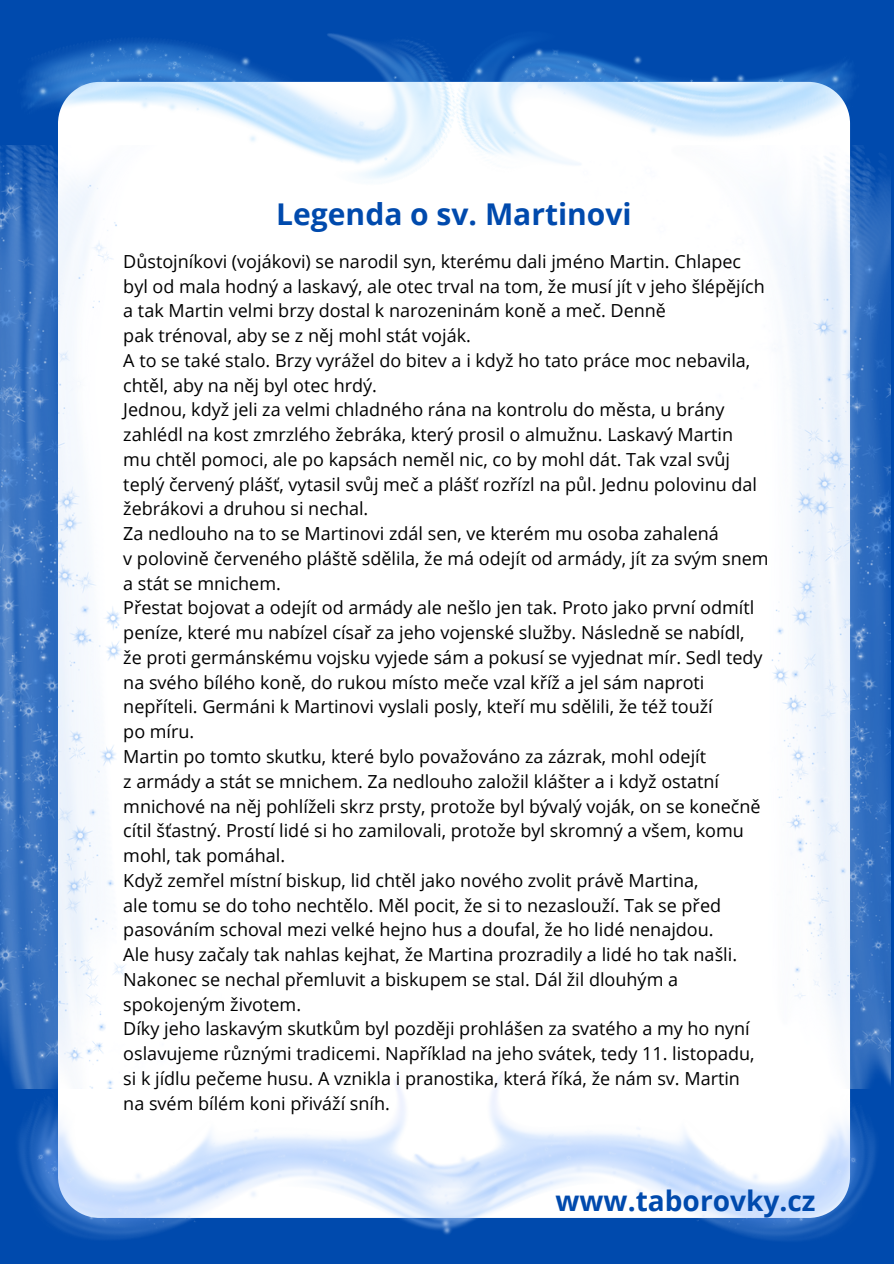
<style>
.page{position:relative;width:894px;height:1264px;background:#fff}
.page>*{position:absolute;margin:0;border:0;box-sizing:border-box;transform-origin:0 0}
.t1{font:700 30px "Open Sans";color:#004aad}
.t2{font:700 28.05px "Open Sans";color:#004aad}
.t3{font:18px/24.8px "Open Sans";color:#000}
</style>
<div class="page">
<img style="left:0;top:0;width:422px;height:179px">
<img style="left:0;top:1088px;width:384px;height:175px">
<img style="left:422px;top:0;width:455px;height:165px">
<img style="left:384px;top:903px;width:509px;height:360px">
<img style="left:0;top:146px;width:227px;height:942px">
<img style="left:579px;top:146px;width:311px;height:942px">
<svg style="left:555px;top:903px;width:127px;height:70px"></svg>
<p class="t1" style="left:276px;top:193px;width:357px">Legenda o sv. Martinovi</p>
<p class="t3" style="left:123px;top:248px;width:642px">Důstojníkovi (vojákovi) se narodil syn, kterému dali jméno Martin. Chlapec byl od mala hodný a laskavý, ale otec trval na tom, že musí jít v jeho šlépějích a tak Martin velmi brzy dostal k narozeninám koně a meč. Denně</p>
<p class="t3" style="left:123px;top:322px;width:349px">pak trénoval, aby se z něj mohl stát voják.</p>
<p class="t3" style="left:123px;top:347px;width:628px">A to se také stalo. Brzy vyrážel do bitev a i když ho tato práce moc nebavila, chtěl, aby na něj byl otec hrdý.</p>
<p class="t3" style="left:123px;top:397px;width:611px">Jednou, když jeli za velmi chladného rána na kontrolu do města, u brány zahlédl na kost zmrzlého žebráka, který prosil o almužnu. Laskavý Martin</p>
<p class="t3" style="left:123px;top:446px;width:635px">mu chtěl pomoci, ale po kapsách neměl nic, co by mohl dát. Tak vzal svůj teplý červený plášť, vytasil svůj meč a plášť rozřízl na půl. Jednu polovinu dal žebrákovi a druhou si nechal.</p>
<p class="t3" style="left:123px;top:520px;width:597px">Za nedlouho na to se Martinovi zdál sen, ve kterém mu osoba zahalená</p>
<p class="t3" style="left:123px;top:545px;width:646px">v polovině červeného pláště sdělila, že má odejít od armády, jít za svým snem a stát se mnichem.</p>
<p class="t3" style="left:123px;top:595px;width:632px">Přestat bojovat a odejít od armády ale nešlo jen tak. Proto jako první odmítl peníze, které mu nabízel císař za jeho vojenské služby. Následně se nabídl,</p>
<p class="t3" style="left:123px;top:644px;width:640px">že proti germánskému vojsku vyjede sám a pokusí se vyjednat mír. Sedl tedy na svého bílého koně, do rukou místo meče vzal kříž a jel sám naproti nepříteli. Germáni k Martinovi vyslali posly, kteří mu sdělili, že též touží</p>
<p class="t3" style="left:123px;top:718px;width:72px">po míru.</p>
<p class="t3" style="left:123px;top:743px;width:584px">Martin po tomto skutku, které bylo považováno za zázrak, mohl odejít</p>
<p class="t3" style="left:123px;top:768px;width:638px">z armády a stát se mnichem. Za nedlouho založil klášter a i když ostatní mnichové na něj pohlíželi skrz prsty, protože byl bývalý voják, on se konečně cítil šťastný. Prostí lidé si ho zamilovali, protože byl skromný a všem, komu mohl, tak pomáhal.</p>
<p class="t3" style="left:123px;top:867px;width:576px">Když zemřel místní biskup, lid chtěl jako nového zvolit právě Martina,</p>
<p class="t3" style="left:123px;top:892px;width:599px">ale tomu se do toho nechtělo. Měl pocit, že si to nezaslouží. Tak se před pasováním schoval mezi velké hejno hus a doufal, že ho lidé nenajdou.</p>
<p class="t3" style="left:123px;top:941px;width:615px">Ale husy začaly tak nahlas kejhat, že Martina prozradily a lidé ho tak našli.</p>
<p class="t3" style="left:123px;top:966px;width:556px">Nakonec se nechal přemluvit a biskupem se stal. Dál žil dlouhým a spokojeným životem.</p>
<p class="t3" style="left:123px;top:1015px;width:632px">Díky jeho laskavým skutkům byl později prohlášen za svatého a my ho nyní oslavujeme různými tradicemi. Například na jeho svátek, tedy 11. listopadu, si k jídlu pečeme husu. A vznikla i pranostika, která říká, že nám sv. Martin</p>
<p class="t3" style="left:123px;top:1090px;width:268px">na svém bílém koni přiváží sníh.</p>
<p class="t2" style="left:555px;top:1181px;width:261px">www.taborovky.cz</p>
</div>
